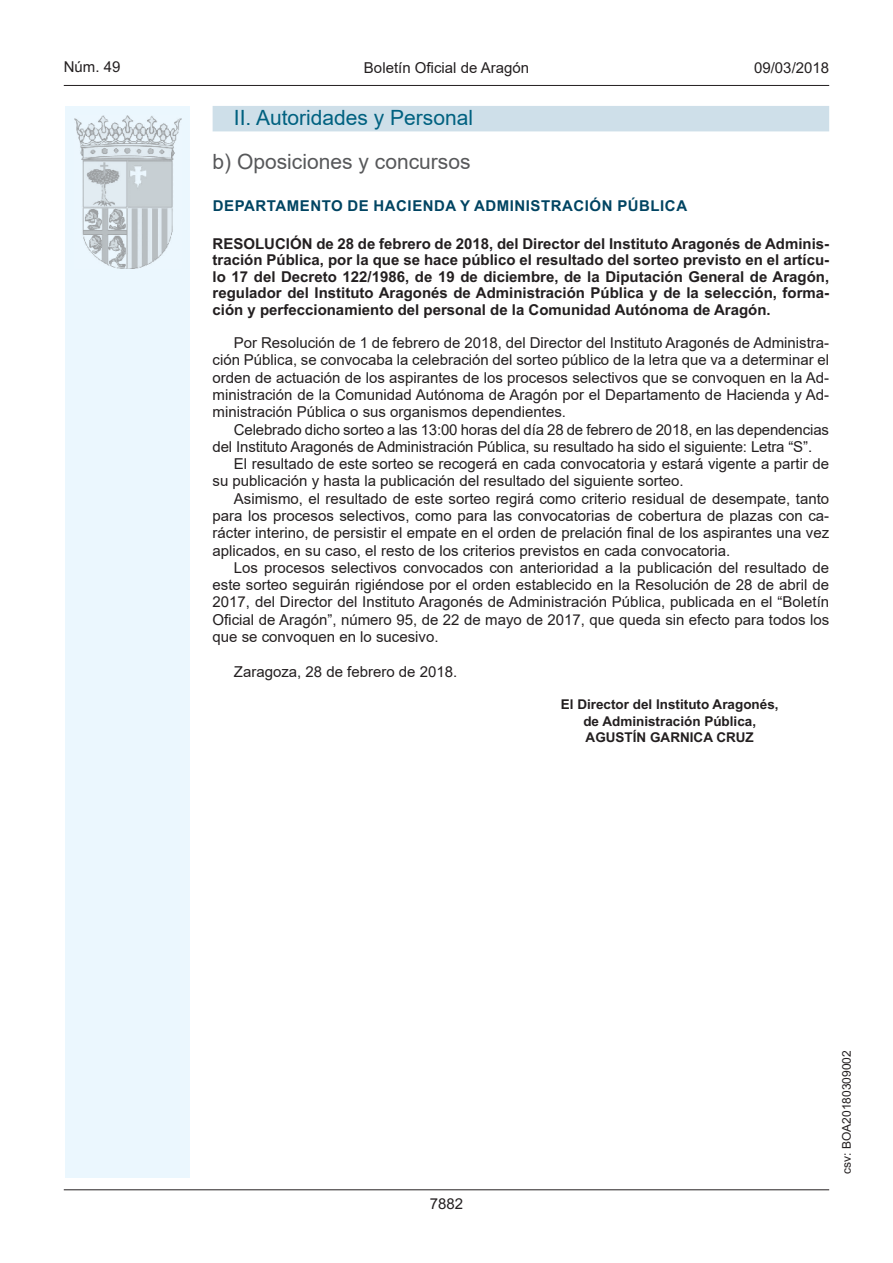
<style>
.page{position:relative;width:893px;height:1263px;background:#fff}
.page>*{position:absolute;margin:0;border:0;box-sizing:border-box;transform-origin:0 0}
.Titulo_sec{font:21px "Arial";color:#006180}
.Sub_Seccion{font:21px "Arial";color:#57585a}
.inicio_de_parrafo{font:15px/17.2px "Arial";color:#231f20;text-align:justify}
.Titulo_text{font:700 15px/16.5px "Arial";color:#231f20;text-align:justify}
.emisor_text{font:700 15px "Arial";letter-spacing:.035em;color:#004462}
.estilo_head-c{font:15px "Arial";color:#231f20}
.estilo_head-d{font:15px "Arial MT2";color:#231f20}
.estilo_head-i{font:15px "Arial MT2";color:#231f20}
.numero_pagina{font:15px "Arial MT2";color:#231f20}
.firma_der{font:700 13.5px "Arial";color:#231f20}
.estilo_head-i-2{font:12px "Arial MT2";color:#231f20}
</style>
<div class="page">
<div style="left:65px;top:106px;width:125px;height:1072px;background:#ebf7fe"></div>
<img style="left:75px;top:115px;width:106px;height:153px">
<hr style="left:64px;top:85px;width:765px;height:1px;background:#231f20">
<hr style="left:64px;top:1189px;width:765px;height:1px;background:#231f20">
<div style="left:213px;top:106px;width:616px;height:25px;background:#cedfe9"></div>
<p class="estilo_head-i" style="left:64px;top:57px;width:58px">Núm. 49</p>
<p class="estilo_head-c" style="left:364px;top:57px;width:167px">Boletín Oficial de Aragón</p>
<p class="estilo_head-d" style="left:754px;top:57px;width:77px">09/03/2018</p>
<p class="Titulo_sec" style="left:234px;top:103px;width:241px">II. Autoridades y Personal</p>
<p class="Sub_Seccion" style="left:213px;top:147px;width:259px">b) Oposiciones y concursos</p>
<p class="emisor_text" style="left:213px;top:195px;width:476px">DEPARTAMENTO DE HACIENDA Y ADMINISTRACIÓN PÚBLICA</p>
<p class="Titulo_text" style="left:213px;top:236px;width:618px">RESOLUCIÓN de 28 de febrero de 2018, del Director del Instituto Aragonés de Adminis&shy;tración Pública, por la que se hace público el resultado del sorteo previsto en el artícu&shy;lo 17 del Decreto 122/1986, de 19 de diciembre, de la Diputación General de Aragón, regulador del Instituto Aragonés de Administración Pública y de la selección, forma&shy;ción y perfeccionamiento del personal de la Comunidad Autónoma de Aragón.</p>
<p class="inicio_de_parrafo" style="left:213px;top:334px;width:618px;text-indent:21px">Por Resolución de 1 de febrero de 2018, del Director del Instituto Aragonés de Administra&shy;ción Pública, se convocaba la celebración del sorteo público de la letra que va a determinar el orden de actuación de los aspirantes de los procesos selectivos que se convoquen en la Ad&shy;ministración de la Comunidad Autónoma de Aragón por el Departamento de Hacienda y Ad&shy;ministración Pública o sus organismos dependientes.</p>
<p class="inicio_de_parrafo" style="left:213px;top:421px;width:618px;text-indent:21px">Celebrado dicho sorteo a las 13:00 horas del día 28 de febrero de 2018, en las dependencias del Instituto Aragonés de Administración Pública, su resultado ha sido el siguiente: Letra “S”.</p>
<p class="inicio_de_parrafo" style="left:213px;top:455px;width:618px;text-indent:21px">El resultado de este sorteo se recogerá en cada convocatoria y estará vigente a partir de su publicación y hasta la publicación del resultado del siguiente sorteo.</p>
<p class="inicio_de_parrafo" style="left:213px;top:490px;width:618px;text-indent:21px">Asimismo, el resultado de este sorteo regirá como criterio residual de desempate, tanto para los procesos selectivos, como para las convocatorias de cobertura de plazas con ca&shy;rácter interino, de persistir el empate en el orden de prelación final de los aspirantes una vez aplicados, en su caso, el resto de los criterios previstos en cada convocatoria.</p>
<p class="inicio_de_parrafo" style="left:213px;top:559px;width:618px;text-indent:21px">Los procesos selectivos convocados con anterioridad a la publicación del resultado de este sorteo seguirán rigiéndose por el orden establecido en la Resolución de 28 de abril de 2017, del Director del Instituto Aragonés de Administración Pública, publicada en el “Boletín Oficial de Aragón”, número 95, de 22 de mayo de 2017, que queda sin efecto para todos los que se convoquen en lo sucesivo.</p>
<p class="inicio_de_parrafo" style="left:234px;top:662px;width:225px">Zaragoza, 28 de febrero de 2018.</p>
<p class="firma_der" style="left:561px;top:695px;width:219px">El Director del Instituto Aragonés,</p>
<p class="firma_der" style="left:583px;top:712px;width:174px">de Administración Pública,</p>
<p class="firma_der" style="left:586px;top:728px;width:170px">AGUSTÍN GARNICA CRUZ</p>
<p class="numero_pagina" style="left:430px;top:1193px;width:35px">7882</p>
<p class="estilo_head-i-2" style="left:838px;top:1174px;width:125px;rotate:-90deg">csv: BOA20180309002</p>
</div>
